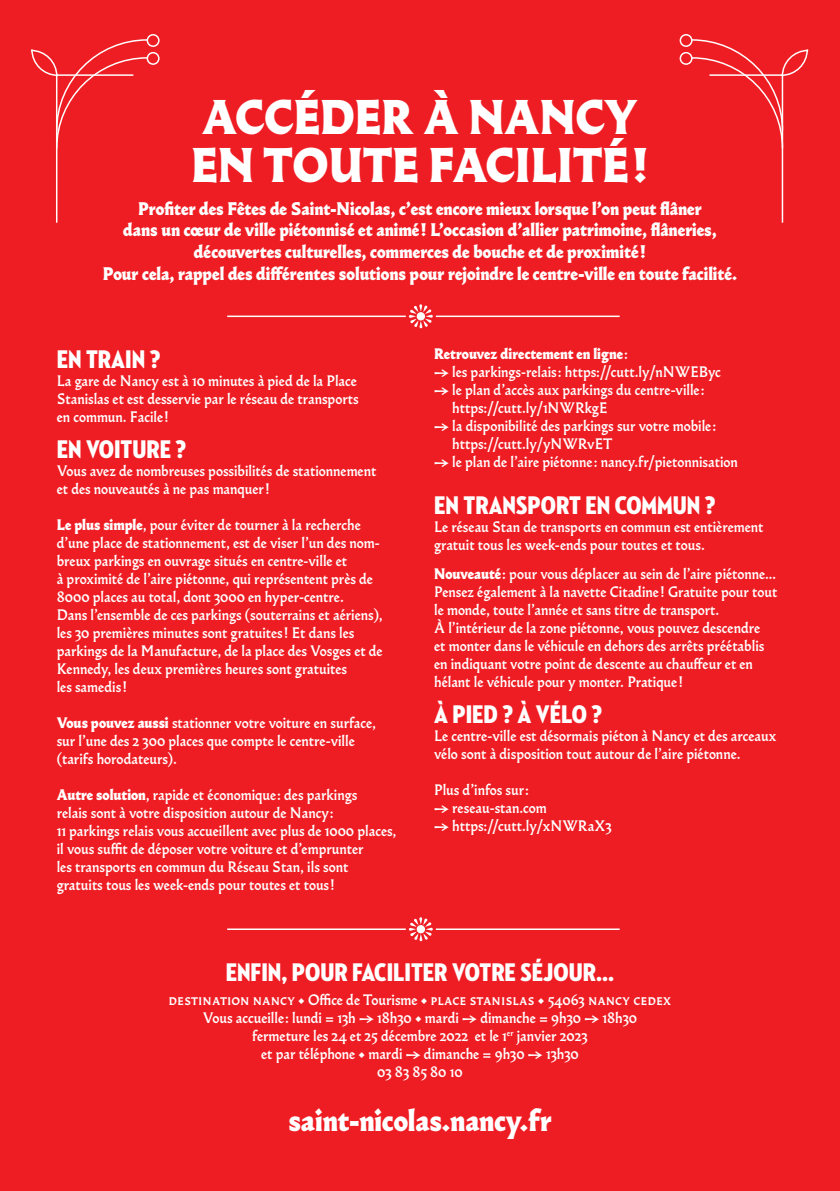
<style>
.page{position:relative;width:840px;height:1191px;background:#fff}
.page>*{position:absolute;margin:0;border:0;box-sizing:border-box;transform-origin:0 0}
.t1{font:800 48px/48px "Almost Roman";color:#fff}
.t2{font:800 30px "Almost Roman";color:#fff}
.t3{font:26px "Neutraface 2 Condensed Titling";color:#fff}
.t4{font:800 18px/21.6px "Almost Roman";color:#fff;text-align:center}
.t5{font:500 15px/18px "Almost Roman";color:#fff}
.t6{font:800 15px "Almost Roman";color:#fff}
.s1{font-weight:800}
.s2{font-weight:500}
</style>
<div class="page">
<div style="left:0;top:0;width:839px;height:1191px;background:#ee1d23"></div>
<div style="left:146px;top:52px;width:13px;height:13px;border:1px solid #fff;border-radius:50%"></div>
<div style="left:679px;top:52px;width:13px;height:13px;border:1px solid #fff;border-radius:50%"></div>
<div style="left:146px;top:34px;width:13px;height:13px;border:1px solid #fff;border-radius:50%"></div>
<div style="left:679px;top:34px;width:13px;height:13px;border:1px solid #fff;border-radius:50%"></div>
<svg style="left:31px;top:38px;width:118px;height:112px"></svg>
<svg style="left:690px;top:38px;width:119px;height:112px"></svg>
<div style="left:133px;top:67px;width:576px;height:23px;background:#ee1d23"></div>
<hr style="left:227px;top:315px;width:392px;height:2px;background:#fff">
<div style="left:405px;top:301px;width:30px;height:30px;border:2px solid #ee1d23;border-radius:50%"></div>
<svg style="left:408px;top:304px;width:24px;height:24px"></svg>
<hr style="left:227px;top:928px;width:392px;height:2px;background:#fff">
<div style="left:405px;top:914px;width:30px;height:30px;border:2px solid #ee1d23;border-radius:50%"></div>
<svg style="left:408px;top:917px;width:24px;height:24px"></svg>
<h1 class="t1" style="left:191px;top:92px;width:459px">ACCÉDER À NANCY<br>EN TOUTE FACILITÉ !</h1>
<p class="t4" style="left:103px;top:197px;width:635px">Profiter des Fêtes de Saint-Nicolas, c’est encore mieux lorsque l’on peut flâner<br>dans un cœur de ville piétonnisé et animé! L’occasion d’allier patrimoine, flâneries, découvertes culturelles, commerces de bouche et de proximité !<br>Pour cela, rappel des différentes solutions pour rejoindre le centre-ville en toute facilité.</p>
<h3 class="t3" style="left:57px;top:344px;width:105px">EN TRAIN ?</h3>
<p class="t5" style="left:57px;top:371px;width:303px;text-align:justify">La gare de Nancy est à 10 minutes à pied de la Place Stanislas et est desservie par le réseau de transports en commun. Facile!</p>
<h3 class="t3" style="left:57px;top:434px;width:131px">EN VOITURE ?</h3>
<p class="t5" style="left:57px;top:461px;width:321px">Vous avez de nombreuses possibilités de stationnement et des nouveautés à ne pas manquer !</p>
<p class="t5" style="left:57px;top:515px;width:327px"><span class="s1">Le plus simple</span>, pour éviter de tourner à la recherche d'une place de stationnement, est de viser l’un des nom&shy;breux parkings en ouvrage situés en centre-ville et<br>à proximité de l’aire piétonne, qui représentent près de 8000 places au total, dont 3000 en hyper-centre.<br>Dans l’ensemble de ces parkings (souterrains et aériens), les 30 premières minutes sont gratuites ! Et dans les parkings de la Manufacture, de la place des Vosges et de Kennedy, les deux premières heures sont gratuites<br>les samedis !</p>
<p class="t5" style="left:57px;top:713px;width:320px"><span class="s1">Vous pouvez aussi</span> stationner votre voiture en surface, sur l'une des 2 300 places que compte le centre-ville (tarifs horodateurs).</p>
<p class="t5" style="left:57px;top:785px;width:341px"><span class="s1">Autre solution</span>, rapide et économique : des parkings<br>relais sont à votre disposition autour de Nancy:<br>11 parkings relais vous accueillent avec plus de 1000 places, il vous suffit de déposer votre voiture et d'emprunter<br>les transports en commun du Réseau Stan, ils sont gratuits tous les week-ends pour toutes et tous !</p>
<p class="t6" style="left:434px;top:342px;width:195px">Retrouvez directement en ligne<span class="s2">:</span></p>
<p class="t5" style="left:434px;top:362px;width:288px">→ les parkings-relais: https://cutt.ly/nNWEByc</p>
<p class="t5" style="left:452px;top:380px;width:254px;text-indent:-18px">→ le plan d'accès aux parkings du centre-ville : https://cutt.ly/1NWRkgE</p>
<p class="t5" style="left:452px;top:416px;width:265px;text-indent:-18px">→ la disponibilité des parkings sur votre mobile : https://cutt.ly/yNWRvET</p>
<p class="t5" style="left:434px;top:452px;width:305px">→ le plan de l'aire piétonne: nancy.fr/pietonnisation</p>
<h3 class="t3" style="left:434px;top:490px;width:283px">EN TRANSPORT EN COMMUN ?</h3>
<p class="t5" style="left:434px;top:517px;width:330px">Le réseau Stan de transports en commun est entièrement gratuit tous les week-ends pour toutes et tous.</p>
<p class="t5" style="left:434px;top:565px;width:344px"><span class="s1">Nouveauté</span>: pour vous déplacer au sein de l’aire piétonne...<br>Pensez également à la navette Citadine ! Gratuite pour tout le monde, toute l’année et sans titre de transport.<br>À l’intérieur de la zone piétonne, vous pouvez descendre<br>et monter dans le véhicule en dehors des arrêts préétablis en indiquant votre point de descente au chauffeur et en hélant le véhicule pour y monter. Pratique!</p>
<h3 class="t3" style="left:434px;top:699px;width:169px">À PIED ? À VÉLO ?</h3>
<p class="t5" style="left:434px;top:727px;width:343px">Le centre-ville est désormais piéton à Nancy et des arceaux vélo sont à disposition tout autour de l'aire piétonne.</p>
<p class="t5" style="left:434px;top:781px;width:96px">Plus d'infos sur:</p>
<p class="t5" style="left:434px;top:799px;width:114px">→ reseau-stan.com</p>
<p class="t5" style="left:434px;top:817px;width:179px">→ https://cutt.ly/xNWRaX3</p>
<h3 class="t3" style="left:225px;top:957px;width:390px">ENFIN, POUR FACILITER VOTRE SÉJOUR...</h3>
<p class="t5" style="left:168px;top:990px;width:504px;text-align:center">destination nancy • Office de Tourisme • place stanislas • 54063 nancy cedex Vous accueille: lundi = 13h → 18h30 • mardi → dimanche = 9h30 → 18h30<br>fermeture les 24 et 25 décembre 2022 et le 1<sup>er</sup> janvier 2023<br>et par téléphone • mardi → dimanche = 9h30 → 13h30<br>03 83 85 80 10</p>
<h2 class="t2" style="left:288px;top:1098px;width:264px">saint-nicolas.nancy.fr</h2>
</div>
